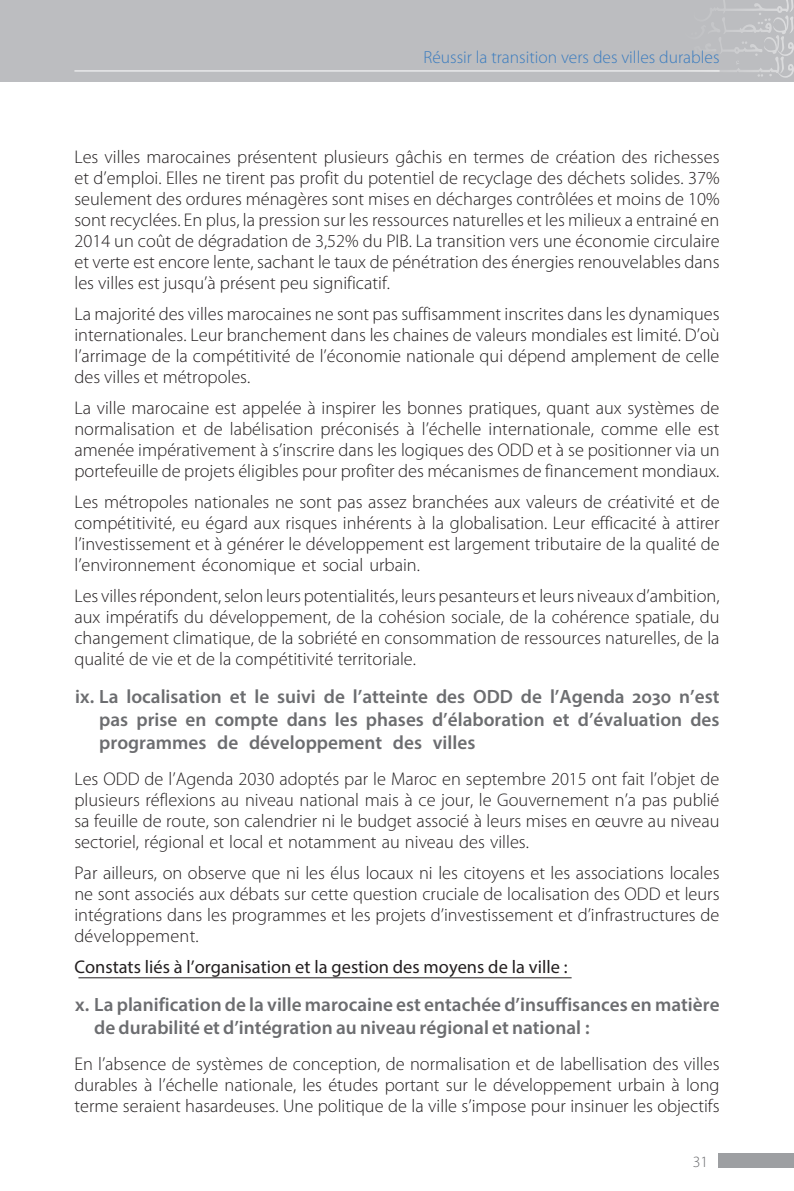
<style>
.page{position:relative;width:794px;height:1191px;background:#fff}
.page>*{position:absolute;margin:0;border:0;box-sizing:border-box;transform-origin:0 0}
.t1{font:600 19.25px/23.1px "Myriad Pro";color:#6c6d70;text-align:justify}
.t2{font:300 18.38px/21px "Myriad Pro";color:#231f20;text-align:justify}
.t3{font:18.38px "Myriad Pro";color:#231f20}
.t4{font:300 17.5px "Myriad Pro";color:#3b7cbf}
.t5{font:300 15.75px "Myriad Pro";color:#6c6d70}
</style>
<div class="page">
<div style="left:0;top:0;width:794px;height:82px;background:#bcbdc0"></div>
<svg style="left:654px;top:0;width:140px;height:78px"></svg>
<hr style="left:74px;top:70px;width:645px;height:1px;background:#fff">
<div style="left:718px;top:1153px;width:76px;height:15px;background:#9d9fa2"></div>
<hr style="left:78px;top:977px;width:493px;height:1px;background:#231f20">
<p class="t4" style="left:423px;top:48px;width:297px">Réussir la transition vers des villes durables</p>
<p class="t2" style="left:74px;top:146px;width:646px">Les villes marocaines présentent plusieurs gâchis en termes de création des richesses et d’emploi. Elles ne tirent pas profit du potentiel de recyclage des déchets solides. 37% seulement des ordures ménagères sont mises en décharges contrôlées et moins de 10% sont recyclées. En plus, la pression sur les ressources naturelles et les milieux a entrainé en 2014 un coût de dégradation de 3,52% du PIB. La transition vers une économie circulaire et verte est encore lente, sachant le taux de pénétration des énergies renouvelables dans les villes est jusqu’à présent peu significatif.</p>
<p class="t2" style="left:74px;top:303px;width:646px">La majorité des villes marocaines ne sont pas suffisamment inscrites dans les dynamiques internationales. Leur branchement dans les chaines de valeurs mondiales est limité. D’où l’arrimage de la compétitivité de l’économie nationale qui dépend amplement de celle des villes et métropoles.</p>
<p class="t2" style="left:74px;top:397px;width:646px">La ville marocaine est appelée à inspirer les bonnes pratiques, quant aux systèmes de normalisation et de labélisation préconisés à l’échelle internationale, comme elle est amenée impérativement à s’inscrire dans les logiques des ODD et à se positionner via un portefeuille de projets éligibles pour profiter des mécanismes de financement mondiaux.</p>
<p class="t2" style="left:74px;top:491px;width:646px">Les métropoles nationales ne sont pas assez branchées aux valeurs de créativité et de compétitivité, eu égard aux risques inhérents à la globalisation. Leur efficacité à attirer l’investissement et à générer le développement est largement tributaire de la qualité de l’environnement économique et social urbain.</p>
<p class="t2" style="left:74px;top:585px;width:646px">Les villes répondent, selon leurs potentialités, leurs pesanteurs et leurs niveaux d’ambition, aux impératifs du développement, de la cohésion sociale, de la cohérence spatiale, du changement climatique, de la sobriété en consommation de ressources naturelles, de la qualité de vie et de la compétitivité territoriale.</p>
<p class="t1" style="left:99px;top:684px;width:622px;text-indent:-24px">ix. La localisation et le suivi de l’atteinte des ODD de l’Agenda 2030 n’est pas prise en compte dans les phases d’élaboration et d’évaluation des programmes de développement des villes</p>
<p class="t2" style="left:74px;top:768px;width:646px">Les ODD de l’Agenda 2030 adoptés par le Maroc en septembre 2015 ont fait l’objet de plusieurs réflexions au niveau national mais à ce jour, le Gouvernement n’a pas publié sa feuille de route, son calendrier ni le budget associé à leurs mises en œuvre au niveau sectoriel, régional et local et notamment au niveau des villes.</p>
<p class="t2" style="left:74px;top:862px;width:646px">Par ailleurs, on observe que ni les élus locaux ni les citoyens et les associations locales ne sont associés aux débats sur cette question cruciale de localisation des ODD et leurs intégrations dans les programmes et les projets d’investissement et d’infrastructures de développement.</p>
<p class="t3" style="left:74px;top:955px;width:494px">Constats liés à l’organisation et la gestion des moyens de la ville :</p>
<p class="t1" style="left:94px;top:992px;width:627px;text-indent:-19px">x. La planification de la ville marocaine est entachée d’insuffisances en matière de durabilité et d’intégration au niveau régional et national :</p>
<p class="t2" style="left:74px;top:1053px;width:646px">En l’absence de systèmes de conception, de normalisation et de labellisation des villes durables à l’échelle nationale, les études portant sur le développement urbain à long terme seraient hasardeuses. Une politique de la ville s’impose pour insinuer les objectifs</p>
<p class="t5" style="left:693px;top:1153px;width:17px">31</p>
</div>
